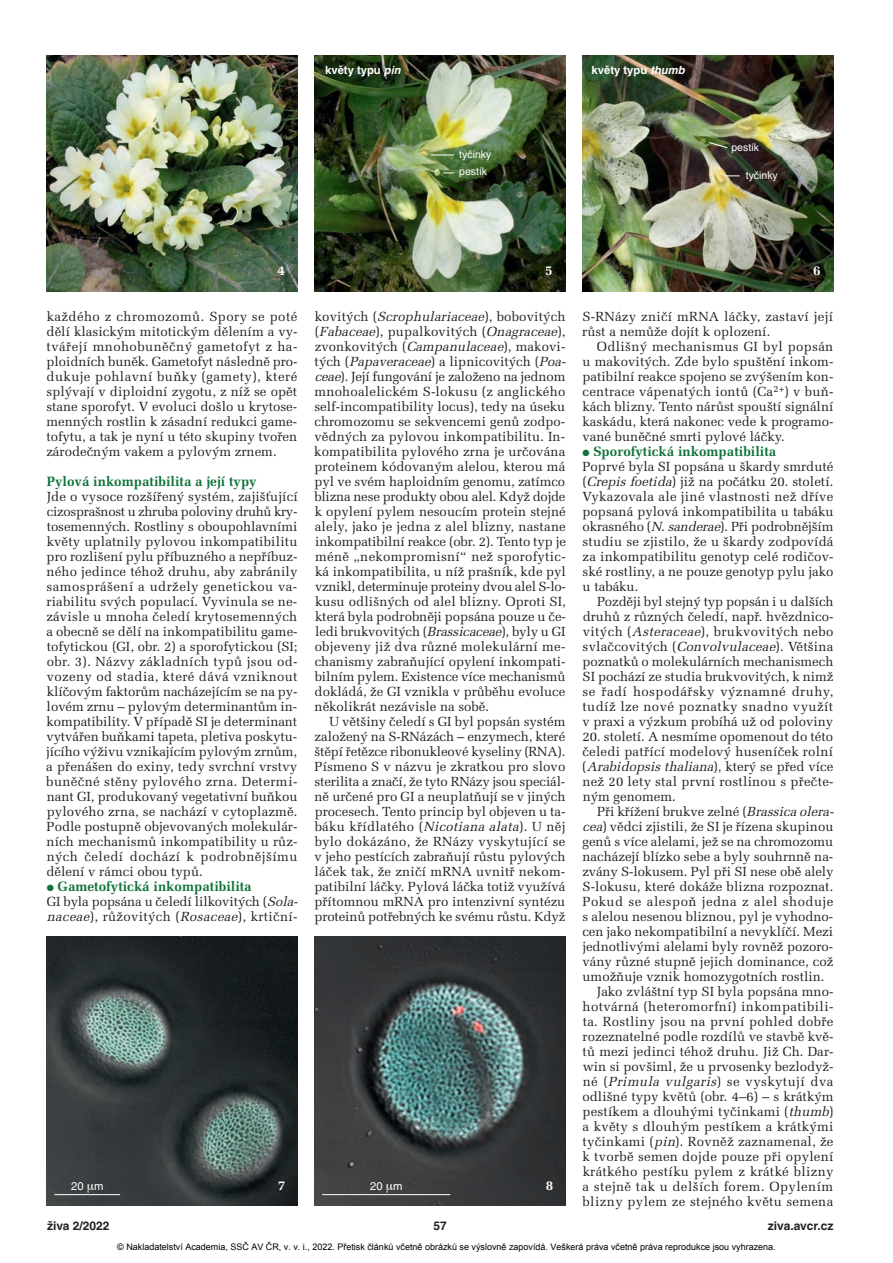
<style>
.page{position:relative;width:893px;height:1263px;background:#fff}
.page>*{position:absolute;margin:0;border:0;box-sizing:border-box;transform-origin:0 0}
.t1{font:700 13.5px "Melior CE";color:#11723a}
.t2{font:700 13.5px "Melior CE";color:#fff}
.t3{font:13.2px/15px "Melior CE";color:#231f20;text-align:justify}
.t4{font:13.2px/15px "Melior CE";letter-spacing:.02em;color:#231f20}
.t5{font:13.2px "Melior CE";letter-spacing:.035em;color:#231f20}
.t6{font:13.2px "Melior CE";letter-spacing:.03em;color:#231f20}
.t7{font:700 12px "Helvetica CE";color:#231f20}
.t8{font:700 11.25px "Helvetica CE";color:#fff}
.t9{font:11.25px "Helvetica CE";color:#fff}
.t10{font:10.5px/17px "Helvetica CE";color:#fff}
.t11{font:9px "Arial";color:#000}
.s1{font-style:italic}
</style>
<div class="page">
<img style="left:315px;top:936px;width:251px;height:270px">
<img style="left:47px;top:936px;width:251px;height:270px">
<img style="left:47px;top:55px;width:251px;height:236px">
<img style="left:315px;top:55px;width:251px;height:236px">
<img style="left:583px;top:55px;width:250px;height:236px">
<svg style="left:431px;top:155px;width:23px;height:1px"></svg>
<svg style="left:708px;top:142px;width:20px;height:7px"></svg>
<svg style="left:724px;top:175px;width:15px;height:1px"></svg>
<hr style="left:322px;top:1194px;width:128px;height:1px;background:#fff">
<hr style="left:54px;top:1194px;width:66px;height:1px;background:#fff">
<svg style="left:88px;top:1184px;width:6px;height:8px"></svg>
<svg style="left:387px;top:1184px;width:6px;height:8px"></svg>
<p class="t8" style="left:325px;top:66px;width:77px">květy typu <span class="s1">pin</span></p>
<p class="t8" style="left:592px;top:66px;width:95px">květy typu <span class="s1">thumb</span></p>
<p class="t10" style="left:459px;top:147px;width:34px">tyčinky pestík</p>
<p class="t10" style="left:731px;top:140px;width:29px">pestík</p>
<p class="t10" style="left:746px;top:168px;width:34px">tyčinky</p>
<p class="t2" style="left:277px;top:265px;width:9px">4</p>
<p class="t2" style="left:545px;top:265px;width:9px">5</p>
<p class="t2" style="left:813px;top:265px;width:9px">6</p>
<p class="t3" style="left:46px;top:311px;width:253px">každého z chromozomů. Spory se poté dělí klasickým mitotickým dělením a vy - tvářejí mnohobuněčný gametofyt z ha - ploidních buněk. Gametofyt následně pro&shy;dukuje pohlavní buňky (gamety), které splývají v diploidní zygotu, z níž se opět stane sporofyt. V evoluci došlo u krytose&shy;menných rostlin k zásadní redukci game&shy;tofytu, a tak je nyní u této skupiny tvořen zárodečným vakem a pylovým zrnem.</p>
<p class="t1" style="left:47px;top:477px;width:212px">Pylová inkompatibilita a její typy</p>
<p class="t3" style="left:46px;top:491px;width:253px">Jde o vysoce rozšířený systém, zajišťující cizosprašnost u zhruba poloviny druhů kry - tosemenných. Rostliny s oboupohlavními květy uplatnily pylovou inkompatibilitu pro rozlišení pylu příbuzného a nepříbuz&shy;ného jedince téhož druhu, aby zabránily samosprášení a udržely genetickou va - riabilitu svých populací. Vyvinula se ne - závisle u mnoha čeledí krytosemenných a obecně se dělí na inkompatibilitu game&shy;tofytickou (GI, obr. 2) a sporofytickou (SI; obr. 3). Názvy základních typů jsou od - vozeny od stadia, které dává vzniknout klíčovým faktorům nacházejícím se na py - lovém zrnu – pylovým determinantům in - kompatibility. V případě SI je determinant vytvářen buňkami tapeta, pletiva poskytu - jícího výživu vznikajícím pylovým zrnům, a přenášen do exiny, tedy svrchní vrstvy buněčné stěny pylového zrna. Determi&shy;nant GI, produkovaný vegetativní buňkou pylového zrna, se nachází v cytoplazmě.<br>Podle postupně objevovaných molekulár&shy;ních mechanismů inkompatibility u růz&shy;ných čeledí dochází k podrobnějšímu dělení v rámci obou typů.</p>
<p class="t1" style="left:47px;top:882px;width:207px">● Gametofytická inkompatibilita</p>
<p class="t3" style="left:47px;top:896px;width:255px">GI byla popsána u čeledí lilkovitých (<span class="s1">Sola&shy;naceae</span>), růžovitých (<span class="s1">Rosaceae</span>), krtiční -</p>
<p class="t3" style="left:314px;top:311px;width:255px;text-align:left">kovitých (<span class="s1">Scrophulariaceae</span>), bobovitých ( <span class="s1">Fabaceae</span>) , p u p a l k o v i t ý c h ( <span class="s1">Onagraceae</span>) , zvonkovitých (<span class="s1">Campanulaceae</span>), makovi&shy;tých (<span class="s1">Papaveraceae</span>) a lipnicovitých (<span class="s1">Poa&shy;ceae</span>). Její fungování je založeno na jednom mnohoalelickém S-lokusu (z anglického self-incompatibility locus), tedy na úseku chromozomu se sekvencemi genů zodpo&shy;vědných za pylovou inkompatibilitu. In - kompatibilita pylového zrna je určována proteinem kódovaným alelou, kterou má pyl ve svém haploidním genomu, zatímco blizna nese produkty obou alel. Když dojde k opylení pylem nesoucím protein stejné alely, jako je jedna z alel blizny, nastane inkompatibilní reakce (obr. 2). Tento typ je méně „nekompromisní“ než sporofytic&shy;ká inkompatibilita, u níž prašník, kde pyl vznikl, determinuje proteiny dvou alel S-lo - kusu odlišných od alel blizny. Oproti SI, která byla podrobněji popsána pouze u če - ledi brukvovitých (<span class="s1">Brassicaceae</span>), byly u GI objeveny již dva různé molekulární me - chanismy zabraňující opylení inkompati&shy;bilním pylem. Existence více mechanismů dokládá, že GI vznikla v průběhu evoluce několikrát nezávisle na sobě.</p>
<p class="t3" style="left:314px;top:716px;width:253px;text-indent:15px">U většiny čeledí s GI byl popsán systém založený na S-RNázách – enzymech, které štěpí řetězce ribonukleové kyseliny (RNA).<br>Písmeno S v názvu je zkratkou pro slovo sterilita a značí, že tyto RNázy jsou speciál - ně určené pro GI a neuplatňují se v jiných procesech. Tento princip byl objeven u ta - báku křídlatého (<span class="s1">Nicotiana alata</span>). U něj bylo dokázáno, že RNázy vyskytující se v jeho pestících zabraňují růstu pylových láček tak, že zničí mRNA uvnitř nekom&shy;patibilní láčky. Pylová láčka totiž využívá přítomnou mRNA pro intenzivní syntézu proteinů potřebných ke svému růstu. Když</p>
<p class="t2" style="left:278px;top:1180px;width:9px">7</p>
<p class="t2" style="left:546px;top:1180px;width:9px">8</p>
<p class="t9" style="left:71px;top:1181px;width:34px">20 m</p>
<p class="t9" style="left:370px;top:1181px;width:34px">20 m</p>
<p class="t4" style="left:582px;top:311px;width:252px">S-RNázy zničí mRNA láčky, zastaví její růst a nemůže dojít k oplození.</p>
<p class="t3" style="left:582px;top:341px;width:252px;text-indent:14px">Odlišný mechanismus GI byl popsán u makovitých. Zde bylo spuštění inkom&shy;patibilní reakce spojeno se zvýšením kon&shy;centrace vápenatých iontů (Ca<sup>2+</sup>) v buň&shy;kách blizny. Tento nárůst spouští signální kaskádu, která nakonec vede k programo&shy;vané buněčné smrti pylové láčky.</p>
<p class="t1" style="left:583px;top:447px;width:195px">● Sporofytická inkompatibilita</p>
<p class="t3" style="left:582px;top:461px;width:252px">Poprvé byla SI popsána u škardy smrduté (<span class="s1">Crepis foetida</span>) již na počátku 20. století.<br>Vykazovala ale jiné vlastnosti než dříve popsaná pylová inkompatibilita u tabáku okrasného (<span class="s1">N.sanderae</span>). Při podrobnějším studiu se zjistilo, že u škardy zodpovídá za inkompatibilitu genotyp celé rodičov&shy;ské rostliny, a ne pouze genotyp pylu jako u tabáku.</p>
<p class="t3" style="left:582px;top:596px;width:253px;text-indent:15px">Později byl stejný typ popsán i u dalších druhů z různých čeledí, např. hvězdnico&shy;vitých (<span class="s1">Asteraceae</span>), brukvovitých nebo svlačcovitých (<span class="s1">Convolvulaceae</span>). Většina poznatků o molekulárních mechanismech SI pochází ze studia brukvovitých, k nimž se řadí hospodářsky významné druhy, tudíž lze nové poznatky snadno využít v praxi a výzkum probíhá už od poloviny</p>
<p class="t3" style="left:582px;top:731px;width:253px">20. století. A nesmíme opomenout do této čeledi patřící modelový huseníček rolní ( <span class="s1">Arabidopsis thaliana</span>) , k t e r ý s e p ř e d v í c e než 20 lety stal první rostlinou s přečte&shy;ným genomem.</p>
<p class="t3" style="left:597px;top:806px;width:241px">Při křížení brukve zelné (<span class="s1">Brassica olera -</span></p>
<p class="t3" style="left:583px;top:821px;width:252px"><span class="s1">cea</span>) vědci zjistili, že SI je řízena skupinou</p>
<p class="t3" style="left:582px;top:836px;width:252px">genů s více alelami, jež se na chromozomu</p>
<p class="t3" style="left:582px;top:851px;width:252px">nacházejí blízko sebe a byly souhrnně na -</p>
<p class="t3" style="left:582px;top:866px;width:252px">zvány S-lokusem. Pyl při SI nese obě alely</p>
<p class="t3" style="left:582px;top:881px;width:252px">S-lokusu, které dokáže blizna rozpoznat.</p>
<p class="t5" style="left:582px;top:897px;width:252px">Pokud se alespoň jedna z alel shoduje</p>
<p class="t3" style="left:582px;top:911px;width:252px">s alelou nesenou bliznou, pyl je vyhodno-</p>
<p class="t3" style="left:582px;top:926px;width:252px">cen jako nekompatibilní a nevyklíčí. Mezi</p>
<p class="t3" style="left:582px;top:941px;width:252px">jednotlivými alelami byly rovněž pozoro-</p>
<p class="t3" style="left:582px;top:956px;width:253px">vány různé stupně jejich dominance, což</p>
<p class="t3" style="left:583px;top:971px;width:244px">umožňuje vznik homozygotních rostlin.</p>
<p class="t3" style="left:597px;top:986px;width:238px">Jako zvláštní typ SI byla popsána mno-</p>
<p class="t6" style="left:583px;top:1002px;width:253px">hotvárná (heteromorfní) inkompatibili-</p>
<p class="t4" style="left:583px;top:1016px;width:252px">ta. Rostliny jsou na první pohled dobře</p>
<p class="t3" style="left:583px;top:1031px;width:252px">rozeznatelné podle rozdílů ve stavbě kvě-</p>
<p class="t3" style="left:583px;top:1046px;width:252px">tů mezi jedinci téhož druhu. Již Ch. Dar-</p>
<p class="t3" style="left:583px;top:1061px;width:252px">win si povšiml, že u prvosenky bezlodyž-</p>
<p class="t3" style="left:583px;top:1076px;width:252px">n é ( <span class="s1">Primula vulgaris</span>) s e v y s ky tuj í d v a</p>
<p class="t3" style="left:582px;top:1091px;width:252px">odlišné typy květů (obr. 4–6) – s krátkým</p>
<p class="t3" style="left:583px;top:1106px;width:252px">pestíkem a dlouhými tyčinkami (<span class="s1">thumb</span>)</p>
<p class="t4" style="left:583px;top:1121px;width:252px">a květy s dlouhým pestíkem a krátkými</p>
<p class="t3" style="left:583px;top:1136px;width:252px">tyčinkami (<span class="s1">pin</span>). Rovněž zaznamenal, že</p>
<p class="t4" style="left:583px;top:1151px;width:252px">k tvorbě semen dojde pouze při opylení</p>
<p class="t4" style="left:583px;top:1166px;width:252px">krátkého pestíku pylem z krátké blizny</p>
<p class="t5" style="left:583px;top:1182px;width:252px">a stejně tak u delších forem. Opylením</p>
<p class="t4" style="left:582px;top:1196px;width:252px">blizny pylem ze stejného květu semena</p>
<p class="t7" style="left:47px;top:1221px;width:64px">živa 2/2022</p>
<p class="t7" style="left:433px;top:1221px;width:15px">57</p>
<p class="t7" style="left:768px;top:1221px;width:67px">ziva.avcr.cz</p>
<p class="t11" style="left:117px;top:1241px;width:660px">© Nakladatelství Academia, SSČ AV ČR, v. v. i., 2022. Přetisk článků včetně obrázků se výslovně zapovídá. Veškerá práva včetně práva reprodukce jsou vyhrazena.</p>
</div>
